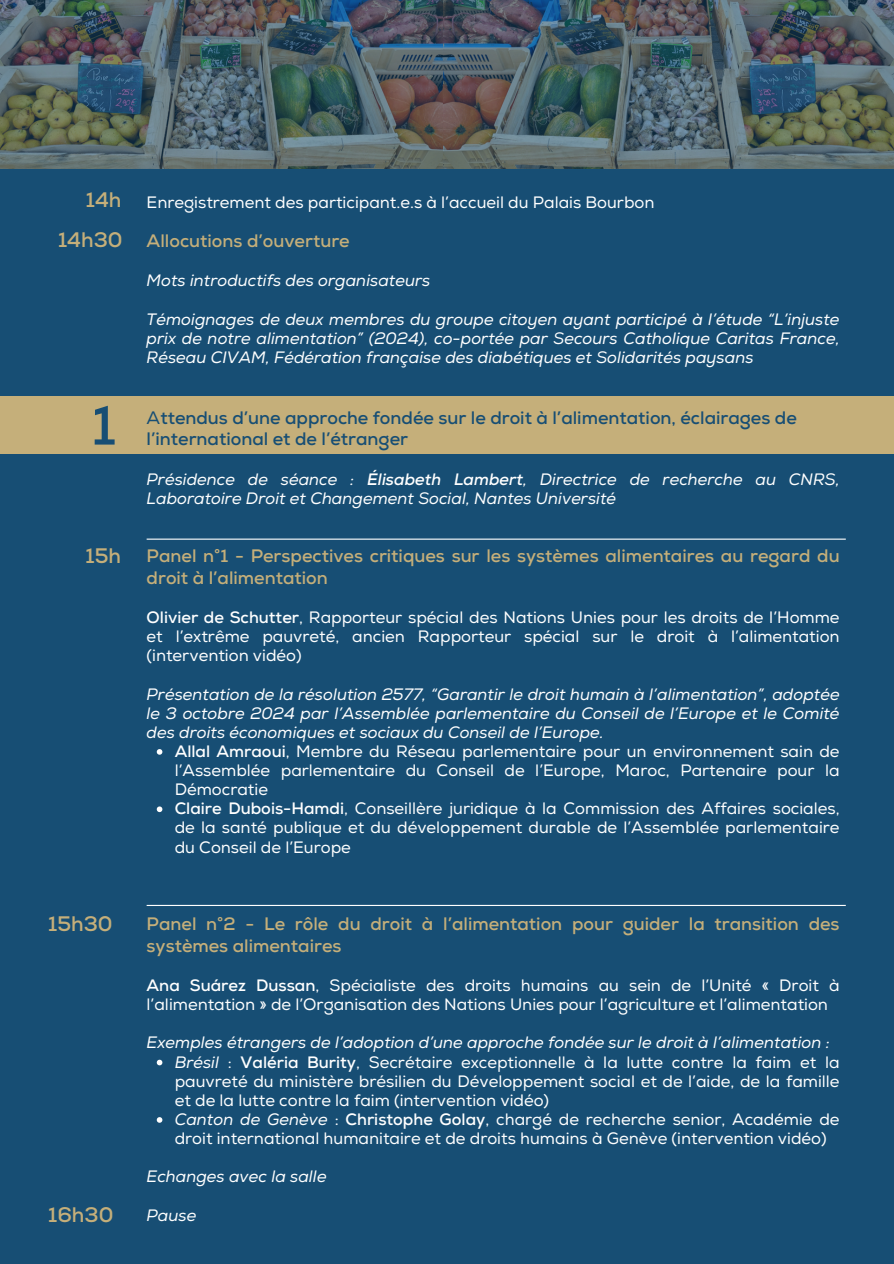
<style>
.page{position:relative;width:894px;height:1264px;background:#fff}
.page>*{position:absolute;margin:0;border:0;box-sizing:border-box;transform-origin:0 0}
.t1{font:700 55.5px "Nexa";color:#174e74}
.t2{font:700 21px "Nexa";color:#c5af7a}
.t3{font:700 18px/21.3px "Nexa";color:#c5af7a}
.t4{font:700 18px/21.3px "Nexa";color:#174e74}
.t5{font:16.5px/19.2px "Nexa";color:#fff;text-align:justify}
.t6{font:italic 16.5px/19.2px "Nexa";color:#fff;text-align:justify}
.s1{font-weight:400}
.s2{font-weight:700}
.s3{font-style:italic}
</style>
<div class="page">
<div style="left:0;top:0;width:893px;height:1263px;background:#174e74"></div>
<div style="left:0;top:396px;width:893px;height:57px;background:#c5af7a"></div>
<img style="left:0;top:0;width:893px;height:169px">
<hr style="left:147px;top:904px;width:698px;height:2px;background:#fff">
<hr style="left:147px;top:538px;width:698px;height:1px;background:#fff">
<svg style="left:157px;top:749px;width:5px;height:5px"></svg>
<svg style="left:157px;top:806px;width:5px;height:6px"></svg>
<svg style="left:157px;top:1059px;width:5px;height:6px"></svg>
<svg style="left:157px;top:1117px;width:5px;height:5px"></svg>
<p class="t2" style="left:86px;top:187px;width:37px">14h</p>
<h1 class="t2" style="left:58px;top:227px;width:66px">14h30</h1>
<h1 class="t5" style="left:147px;top:193px;width:509px">Enregistrement des participant.e.s à l’accueil du Palais Bourbon</h1>
<p class="t3" style="left:147px;top:231px;width:204px">Allocutions d’ouverture</p>
<h2 class="t6" style="left:147px;top:272px;width:285px">Mots introductifs des organisateurs</h2>
<p class="t6" style="left:147px;top:310px;width:694px">Témoignages de deux membres du groupe citoyen ayant participé à l’étude “L’injuste prix de notre alimentation” (2024), co-portée par Secours Catholique Caritas France, Réseau CIVAM, Fédération française des diabétiques et Solidarités paysans</p>
<p class="t1" style="left:92px;top:392px;width:26px">1</p>
<p class="t4" style="left:147px;top:407px;width:651px"><span class="s1">A</span>ttendus d’une approche fondée sur le droit à l’alimentation, éclairages de l’international et de l’étranger</p>
<p class="t6" style="left:147px;top:470px;width:694px">Présidence de séance : <span class="s2">Élisabeth Lambert</span>, Directrice de recherche au CNRS,<br>Laboratoire Droit et Changement Social, Nantes Université</p>
<p class="t2" style="left:86px;top:544px;width:37px">15h</p>
<p class="t3" style="left:147px;top:546px;width:694px">Panel n°1 - Perspectives critiques sur les systèmes alimentaires au regard du droit à l’alimentation</p>
<h2 class="t5" style="left:147px;top:608px;width:694px"><span class="s2">Olivier de Schutter</span>, Rapporteur spécial des Nations Unies pour les droits de l’Homme et l’extrême pauvreté, ancien Rapporteur spécial sur le droit à l’alimentation (intervention vidéo)</h2>
<p class="t6" style="left:147px;top:684px;width:694px">Présentation de la résolution 2577, “Garantir le droit humain à l’alimentation”, adoptée le 3 octobre 2024 par l’Assemblée parlementaire du Conseil de l’Europe et le Comité des droits économiques et sociaux du Conseil de l’Europe.</p>
<p class="t5" style="left:175px;top:742px;width:666px"><span class="s2">Allal Amraoui</span>, Membre du Réseau parlementaire pour un environnement sain de l’Assemblée parlementaire du Conseil de l’Europe, Maroc, Partenaire pour la Démocratie</p>
<p class="t5" style="left:175px;top:799px;width:666px"><span class="s2">Claire Dubois-Hamdi</span>, Conseillère juridique à la Commission des Affaires sociales, de la santé publique et du développement durable de l’Assemblée parlementaire du Conseil de l’Europe</p>
<h1 class="t2" style="left:48px;top:911px;width:66px">15h30</h1>
<p class="t2" style="left:48px;top:1202px;width:67px">16h30</p>
<p class="t3" style="left:147px;top:914px;width:694px">Panel n°2 - Le rôle du droit à l’alimentation pour guider la transition des systèmes alimentaires</p>
<h2 class="t5" style="left:147px;top:976px;width:694px"><span class="s2">Ana Suárez Dussan</span>, Spécialiste des droits humains au sein de l’Unité « Droit à l’alimentation » de l’Organisation des Nations Unies pour l’agriculture et l’alimentation</h2>
<p class="t6" style="left:147px;top:1033px;width:684px">Exemples étrangers de l’adoption d’une approche fondée sur le droit à l’alimentation :</p>
<p class="t5" style="left:175px;top:1052px;width:666px"><span class="s3">Brésil</span> : <span class="s2">Valéria Burity</span>, Secrétaire exceptionnelle à la lutte contre la faim et la pauvreté du ministère brésilien du Développement social et de l’aide, de la famille et de la lutte contre la faim (intervention vidéo)</p>
<p class="t5" style="left:175px;top:1110px;width:666px"><span class="s3">Canton de Genève</span> : <span class="s2">Christophe Golay</span>, chargé de recherche senior, Académie de droit international humanitaire et de droits humains à Genève (intervention vidéo)</p>
<p class="t6" style="left:147px;top:1167px;width:181px">Echanges avec la salle</p>
<p class="t6" style="left:147px;top:1205px;width:51px">Pause</p>
</div>
